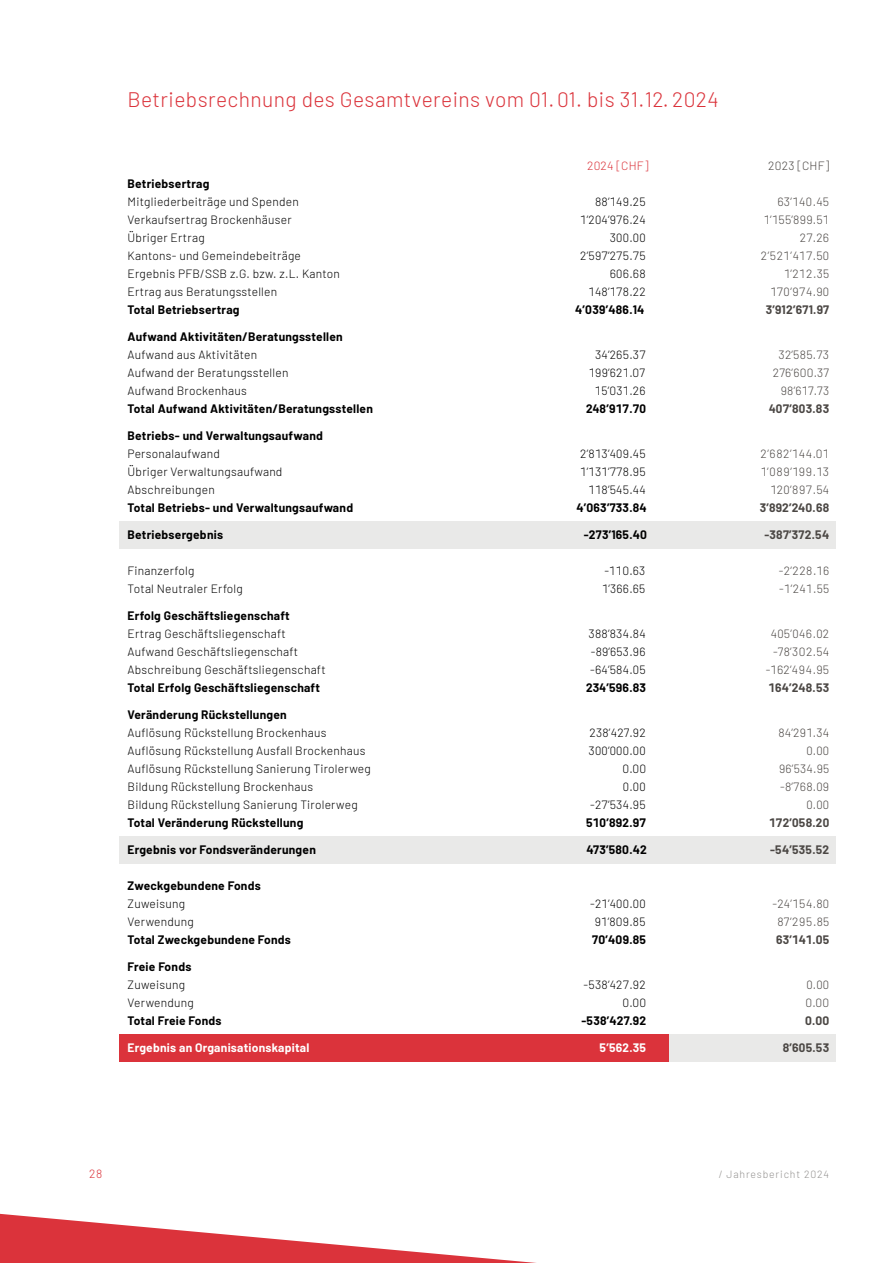
<style>
.page{position:relative;width:893px;height:1263px;background:#fff}
.page>*{position:absolute;margin:0;border:0;box-sizing:border-box;transform-origin:0 0}
.t1{font:300 21px "Barlow";letter-spacing:.02em;color:#db333b}
.t2{font:300 12px "Barlow";letter-spacing:.02em;color:#000}
.t3{font:700 12px "Barlow";letter-spacing:.02em;color:#000}
.t4{font:300 12px "Barlow";letter-spacing:.02em;color:#4b4744}
.t5{font:700 12px "Barlow";letter-spacing:.02em;color:#4b4744}
.t6{font:700 12px "Barlow";letter-spacing:.02em;color:#fff}
.t7{font:300 12px "Barlow";letter-spacing:.02em;color:#db333b}
.t8{font:300 10.5px "Barlow";letter-spacing:.08em;color:#949290}
</style>
<div class="page">
<div style="left:119px;top:1034px;width:551px;height:27px;background:#db333b"></div>
<div style="left:670px;top:1034px;width:166px;height:27px;background:#e9e9e8"></div>
<div style="left:119px;top:521px;width:717px;height:27px;background:#e9e9e8"></div>
<div style="left:119px;top:836px;width:717px;height:27px;background:#e9e9e8"></div>
<svg style="left:0;top:1213px;width:536px;height:50px"></svg>
<h1 class="t1" style="left:128px;top:85px;width:593px">Betriebsrechnung des Gesamtvereins vom 01. 01. bis 31.12. 2024</h1>
<p class="t7" style="left:587px;top:157px;width:63px">2024 [CHF]</p>
<p class="t4" style="left:768px;top:157px;width:63px">2023 [CHF]</p>
<p class="t3" style="left:128px;top:175px;width:83px">Betriebsertrag</p>
<p class="t2" style="left:128px;top:193px;width:173px">Mitgliederbeiträge und Spenden</p>
<p class="t2" style="left:595px;top:193px;width:52px">88’149.25</p>
<p class="t4" style="left:777px;top:193px;width:53px">63’140.45</p>
<p class="t2" style="left:128px;top:211px;width:166px">Verkaufsertrag Brockenhäuser</p>
<p class="t2" style="left:580px;top:211px;width:67px">1’204’976.24</p>
<p class="t4" style="left:764px;top:211px;width:67px">1’155’899.51</p>
<p class="t2" style="left:128px;top:229px;width:79px">Übriger Ertrag</p>
<p class="t2" style="left:610px;top:229px;width:37px">300.00</p>
<p class="t4" style="left:800px;top:229px;width:31px">27.26</p>
<p class="t2" style="left:128px;top:247px;width:175px">Kantons- und Gemeindebeiträge</p>
<p class="t2" style="left:580px;top:247px;width:67px">2’597’275.75</p>
<p class="t4" style="left:761px;top:247px;width:70px">2’521’417.50</p>
<p class="t2" style="left:128px;top:265px;width:214px">Ergebnis PFB/SSB z.G. bzw. z.L. Kanton</p>
<p class="t2" style="left:610px;top:265px;width:37px">606.68</p>
<p class="t4" style="left:784px;top:265px;width:47px">1’212.35</p>
<p class="t2" style="left:128px;top:283px;width:151px">Ertrag aus Beratungsstellen</p>
<p class="t2" style="left:588px;top:283px;width:59px">148’178.22</p>
<p class="t4" style="left:770px;top:283px;width:60px">170’974.90</p>
<p class="t3" style="left:128px;top:301px;width:114px">Total Betriebsertrag</p>
<p class="t3" style="left:575px;top:301px;width:71px">4’039’486.14</p>
<p class="t5" style="left:766px;top:301px;width:65px">3’912’671.97</p>
<p class="t3" style="left:128px;top:328px;width:217px">Aufwand Aktivitäten/Beratungsstellen</p>
<p class="t2" style="left:128px;top:346px;width:131px">Aufwand aus Aktivitäten</p>
<p class="t2" style="left:595px;top:346px;width:52px">34’265.37</p>
<p class="t4" style="left:778px;top:346px;width:52px">32’585.73</p>
<p class="t2" style="left:128px;top:364px;width:163px">Aufwand der Beratungsstellen</p>
<p class="t2" style="left:589px;top:364px;width:58px">199’621.07</p>
<p class="t4" style="left:773px;top:364px;width:58px">276’600.37</p>
<p class="t2" style="left:128px;top:382px;width:121px">Aufwand Brockenhaus</p>
<p class="t2" style="left:595px;top:382px;width:52px">15’031.26</p>
<p class="t4" style="left:781px;top:382px;width:50px">98’617.73</p>
<p class="t3" style="left:128px;top:400px;width:247px">Total Aufwand Aktivitäten/Beratungsstellen</p>
<p class="t3" style="left:586px;top:400px;width:62px">248’917.70</p>
<p class="t5" style="left:769px;top:400px;width:62px">407’803.83</p>
<p class="t3" style="left:128px;top:427px;width:197px">Betriebs- und Verwaltungsaufwand</p>
<p class="t2" style="left:128px;top:445px;width:94px">Personalaufwand</p>
<p class="t2" style="left:580px;top:445px;width:67px">2’813’409.45</p>
<p class="t4" style="left:761px;top:445px;width:70px">2’682’144.01</p>
<p class="t2" style="left:128px;top:463px;width:156px">Übriger Verwaltungsaufwand</p>
<p class="t2" style="left:580px;top:463px;width:67px">1’131’778.95</p>
<p class="t4" style="left:761px;top:463px;width:70px">1’089’199.13</p>
<p class="t2" style="left:128px;top:481px;width:89px">Abschreibungen</p>
<p class="t2" style="left:588px;top:481px;width:59px">118’545.44</p>
<p class="t4" style="left:770px;top:481px;width:60px">120’897.54</p>
<p class="t3" style="left:128px;top:499px;width:227px">Total Betriebs- und Verwaltungsaufwand</p>
<p class="t3" style="left:576px;top:499px;width:72px">4’063’733.84</p>
<p class="t5" style="left:760px;top:499px;width:71px">3’892’240.68</p>
<p class="t3" style="left:128px;top:526px;width:97px">Betriebsergebnis</p>
<p class="t3" style="left:584px;top:526px;width:65px">-273’165.40</p>
<p class="t5" style="left:764px;top:526px;width:66px">-387’372.54</p>
<p class="t2" style="left:128px;top:562px;width:68px">Finanzerfolg</p>
<p class="t2" style="left:604px;top:562px;width:43px">-110.63</p>
<p class="t4" style="left:779px;top:562px;width:52px">-2’228.16</p>
<p class="t2" style="left:128px;top:580px;width:117px">Total Neutraler Erfolg</p>
<p class="t2" style="left:602px;top:580px;width:45px">1’366.65</p>
<p class="t4" style="left:779px;top:580px;width:51px">-1’241.55</p>
<p class="t3" style="left:128px;top:607px;width:164px">Erfolg Geschäftsliegenschaft</p>
<p class="t2" style="left:128px;top:625px;width:160px">Ertrag Geschäftsliegenschaft</p>
<p class="t2" style="left:588px;top:625px;width:59px">388’834.84</p>
<p class="t4" style="left:771px;top:625px;width:60px">405’046.02</p>
<p class="t2" style="left:128px;top:643px;width:172px">Aufwand Geschäftsliegenschaft</p>
<p class="t2" style="left:591px;top:643px;width:56px">-89’653.96</p>
<p class="t4" style="left:773px;top:643px;width:57px">-78’302.54</p>
<p class="t2" style="left:128px;top:661px;width:200px">Abschreibung Geschäftsliegenschaft</p>
<p class="t2" style="left:590px;top:661px;width:57px">-64’584.05</p>
<p class="t4" style="left:766px;top:661px;width:65px">-162’494.95</p>
<p class="t3" style="left:128px;top:679px;width:194px">Total Erfolg Geschäftsliegenschaft</p>
<p class="t3" style="left:586px;top:679px;width:62px">234’596.83</p>
<p class="t5" style="left:768px;top:679px;width:62px">164’248.53</p>
<p class="t3" style="left:128px;top:706px;width:161px">Veränderung Rückstellungen</p>
<p class="t2" style="left:128px;top:724px;width:200px">Auflösung Rückstellung Brockenhaus</p>
<p class="t2" style="left:590px;top:724px;width:58px">238’427.92</p>
<p class="t4" style="left:778px;top:724px;width:52px">84’291.34</p>
<p class="t2" style="left:128px;top:742px;width:239px">Auflösung Rückstellung Ausfall Brockenhaus</p>
<p class="t2" style="left:588px;top:742px;width:59px">300’000.00</p>
<p class="t4" style="left:806px;top:742px;width:24px">0.00</p>
<p class="t2" style="left:128px;top:760px;width:245px">Auflösung Rückstellung Sanierung Tirolerweg</p>
<p class="t2" style="left:622px;top:760px;width:25px">0.00</p>
<p class="t4" style="left:779px;top:760px;width:52px">96’534.95</p>
<p class="t2" style="left:128px;top:778px;width:187px">Bildung Rückstellung Brockenhaus</p>
<p class="t2" style="left:623px;top:778px;width:24px">0.00</p>
<p class="t4" style="left:780px;top:778px;width:51px">-8’768.09</p>
<p class="t2" style="left:128px;top:796px;width:232px">Bildung Rückstellung Sanierung Tirolerweg</p>
<p class="t2" style="left:590px;top:796px;width:57px">-27’534.95</p>
<p class="t4" style="left:806px;top:796px;width:24px">0.00</p>
<p class="t3" style="left:128px;top:814px;width:177px">Total Veränderung Rückstellung</p>
<p class="t3" style="left:586px;top:814px;width:62px">510’892.97</p>
<p class="t5" style="left:769px;top:814px;width:62px">172’058.20</p>
<p class="t3" style="left:128px;top:841px;width:190px">Ergebnis vor Fondsveränderungen</p>
<p class="t3" style="left:587px;top:841px;width:62px">473’580.42</p>
<p class="t5" style="left:770px;top:841px;width:61px">-54’535.52</p>
<p class="t3" style="left:128px;top:877px;width:135px">Zweckgebundene Fonds</p>
<p class="t2" style="left:128px;top:895px;width:59px">Zuweisung</p>
<p class="t2" style="left:590px;top:895px;width:57px">-21’400.00</p>
<p class="t4" style="left:772px;top:895px;width:58px">-24’154.80</p>
<p class="t2" style="left:128px;top:913px;width:68px">Verwendung</p>
<p class="t2" style="left:595px;top:913px;width:52px">91’809.85</p>
<p class="t4" style="left:777px;top:913px;width:53px">87’295.85</p>
<p class="t3" style="left:128px;top:931px;width:165px">Total Zweckgebundene Fonds</p>
<p class="t3" style="left:592px;top:931px;width:55px">70’409.85</p>
<p class="t5" style="left:776px;top:931px;width:55px">63’141.05</p>
<p class="t3" style="left:128px;top:958px;width:65px">Freie Fonds</p>
<p class="t2" style="left:128px;top:976px;width:59px">Zuweisung</p>
<p class="t2" style="left:584px;top:976px;width:64px">-538’427.92</p>
<p class="t4" style="left:806px;top:976px;width:24px">0.00</p>
<p class="t2" style="left:128px;top:994px;width:68px">Verwendung</p>
<p class="t2" style="left:622px;top:994px;width:25px">0.00</p>
<p class="t4" style="left:805px;top:994px;width:25px">0.00</p>
<p class="t3" style="left:128px;top:1012px;width:96px">Total Freie Fonds</p>
<p class="t3" style="left:581px;top:1012px;width:66px">-538’427.92</p>
<p class="t5" style="left:805px;top:1012px;width:26px">0.00</p>
<p class="t6" style="left:128px;top:1039px;width:183px">Ergebnis an Organisationskapital</p>
<p class="t6" style="left:600px;top:1039px;width:48px">5’562.35</p>
<p class="t5" style="left:783px;top:1039px;width:48px">8’605.53</p>
<p class="t7" style="left:89px;top:1165px;width:15px">28</p>
<p class="t8" style="left:719px;top:1167px;width:112px">/ Jahresbericht 2024</p>
</div>
